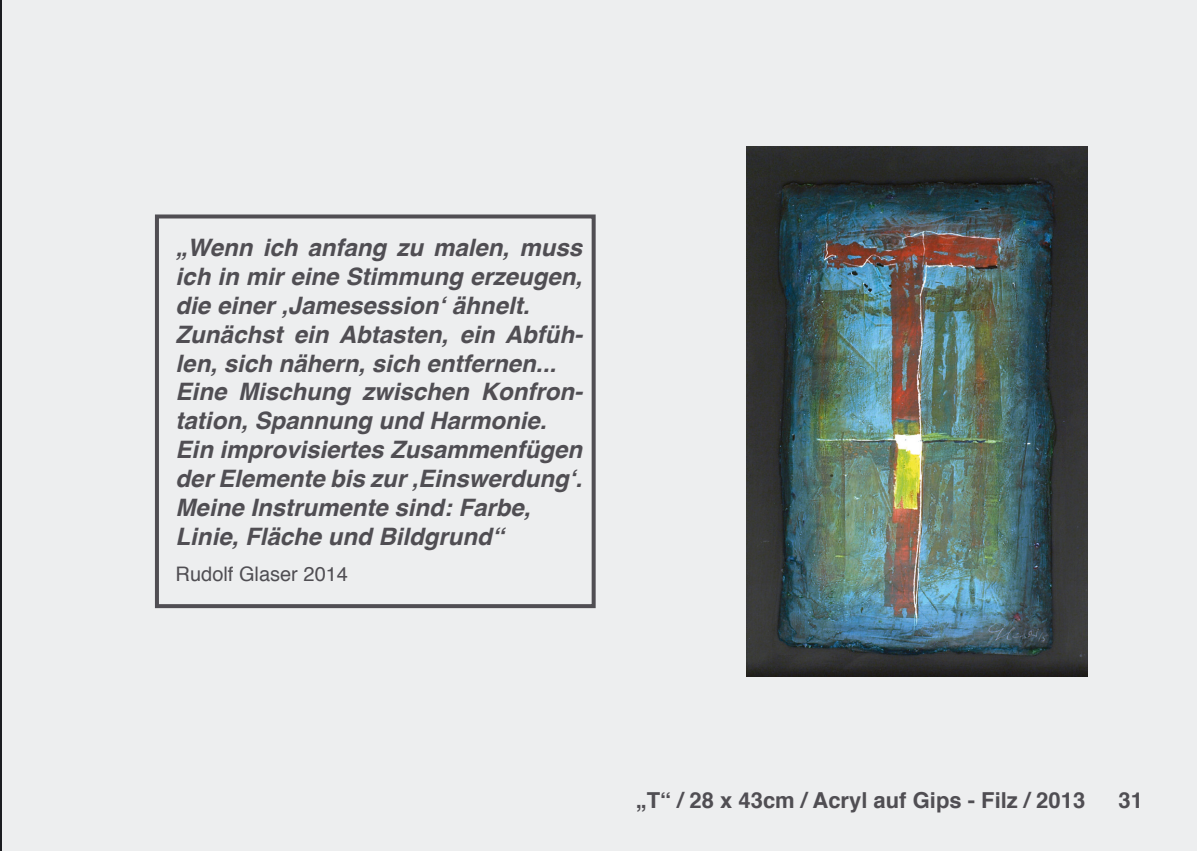
<style>
.page{position:relative;width:1197px;height:851px;background:#fff}
.page>*{position:absolute;margin:0;border:0;box-sizing:border-box;transform-origin:0 0}
.t1{font:italic 700 24px/28.8px "Helvetica";color:#504e53}
.t2{font:700 22px "Helvetica";color:#504e53}
.t3{font:20px "Helvetica";color:#504e53}
</style>
<div class="page">
<div style="left:1px;top:0;width:1195px;height:850px;background:#edeeef"></div>
<svg style="left:0;top:0;width:1px;height:850px"></svg>
<img style="left:746px;top:146px;width:341px;height:530px">
<div style="left:155px;top:214px;width:440px;height:394px;border:4px solid #504e53"></div>
<p class="t1" style="left:176px;top:233px;width:409px">„Wenn ich anfang zu malen, muss ich in mir eine Stimmung erzeugen, die einer ‚Jamesession‘ ähnelt.<br>Zunächst ein Abtasten, ein Abfüh&shy;len, sich nähern, sich entfernen...<br>Eine Mischung zwischen Konfron&shy;tation, Spannung und Harmonie.<br>Ein improvisiertes Zusammenfügen der Elemente bis zur ‚Einswerdung‘.<br>Meine Instrumente sind: Farbe, Linie, Fläche und Bildgrund“</p>
<p class="t3" style="left:176px;top:558px;width:174px">Rudolf Glaser 2014</p>
<p class="t2" style="left:635px;top:782px;width:451px">„T“ / 28 x 43cm / Acryl auf Gips - Filz / 2013</p>
<p class="t2" style="left:1118px;top:782px;width:26px">31</p>
</div>
